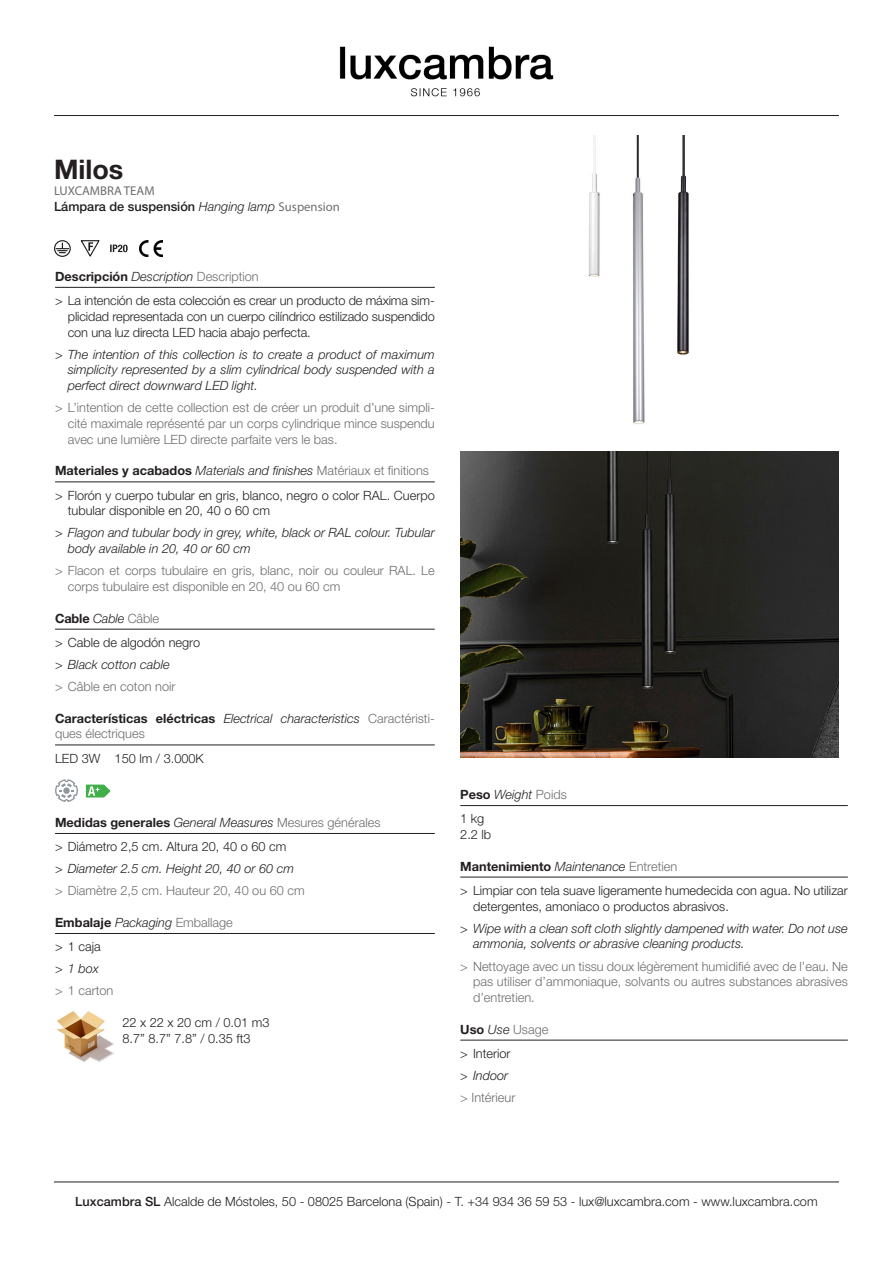
<style>
.page{position:relative;width:893px;height:1263px;background:#fff}
.page>*{position:absolute;margin:0;border:0;box-sizing:border-box;transform-origin:0 0}
.t1{font:700 27px "Helvetica Neue LT Std";color:#231f20}
.t2{font:300 12.75px/15.8px "Helvetica Neue LT Std";color:#231f20}
.t3{font:300 12.75px/15.8px "Helvetica Neue LT Std";color:#6c6d70;text-align:justify}
.t4{font:italic 300 12.75px/15.8px "Helvetica Neue LT Std";color:#231f20}
.t5{font:700 12.75px "Helvetica Neue LT Std";color:#231f20}
.t6{font:500 12.75px "Helvetica Neue LT Std";color:#231f20}
.t7{font:12.75px "Myriad Pro";color:#6c6d70}
.s1{font-weight:300;font-style:italic}
.s2{font-family:"Myriad Pro";font-weight:400;color:#6c6d70}
.s3{font-weight:300;color:#6c6d70}
.s4{font-style:normal}
.s5{font-weight:700;font-style:normal}
.s6{font-style:normal;color:#6c6d70}
.s7{font-weight:700;color:#231f20}
.s8{font-style:italic;color:#231f20}
.s9{font-weight:500}
</style>
<div class="page">
<img style="left:588px;top:135px;width:101px;height:289px">
<hr style="left:55px;top:287px;width:380px;height:1px;background:#231f20">
<hr style="left:55px;top:482px;width:380px;height:1px;background:#231f20">
<hr style="left:55px;top:629px;width:380px;height:1px;background:#231f20">
<hr style="left:55px;top:745px;width:380px;height:1px;background:#231f20">
<hr style="left:55px;top:833px;width:380px;height:1px;background:#231f20">
<hr style="left:55px;top:933px;width:380px;height:1px;background:#231f20">
<svg style="left:56px;top:243px;width:13px;height:10px"></svg>
<div style="left:54px;top:240px;width:17px;height:17px;border:1px solid #231f20;border-radius:50%"></div>
<svg style="left:80px;top:240px;width:20px;height:17px"></svg>
<svg style="left:110px;top:245px;width:18px;height:7px"></svg>
<img style="left:139px;top:240px;width:24px;height:17px">
<img style="left:57px;top:1011px;width:57px;height:51px">
<hr style="left:54px;top:1182px;width:785px;height:1px;background:#231f20">
<img style="left:339px;top:46px;width:215px;height:51px">
<hr style="left:54px;top:115px;width:785px;height:1px;background:#231f20">
<svg style="left:55px;top:779px;width:23px;height:23px"></svg>
<svg style="left:85px;top:784px;width:26px;height:14px"></svg>
<img style="left:460px;top:452px;width:379px;height:306px">
<hr style="left:460px;top:805px;width:388px;height:1px;background:#231f20">
<hr style="left:460px;top:877px;width:388px;height:1px;background:#231f20">
<hr style="left:460px;top:1040px;width:388px;height:1px;background:#231f20">
<p class="t1" style="left:54px;top:153px;width:71px">Milos</p>
<p class="t7" style="left:54px;top:183px;width:102px">LUXCAMBRA TEAM</p>
<p class="t6" style="left:54px;top:198px;width:287px">Lámpara de suspensión <span class="s1">Hanging lamp</span> <span class="s2">Suspension</span></p>
<p class="t5" style="left:55px;top:268px;width:205px">Descripción <span class="s1">Description</span> <span class="s3">Description</span></p>
<p class="t2" style="left:68px;top:292px;width:368px;text-align:justify;text-indent:-13px">&gt; La intención de esta colección es crear un producto de máxima sim&shy;plicidad representada con un cuerpo cilíndrico estilizado suspendido con una luz directa LED hacia abajo perfecta.</p>
<p class="t4" style="left:68px;top:346px;width:368px;text-align:justify;text-indent:-13px"><span class="s4">&gt;</span> The intention of this collection is to create a product of maximum simplicity represented by a slim cylindrical body suspended with a perfect direct downward LED light.</p>
<p class="t3" style="left:68px;top:400px;width:368px;text-indent:-13px">&gt; L’intention de cette collection est de créer un produit d’une simpli&shy;cité maximale représenté par un corps cylindrique mince suspendu avec une lumière LED directe parfaite vers le bas.</p>
<p class="t4" style="left:55px;top:463px;width:375px"><span class="s5">Materiales y acabados</span> Materials and finishes <span class="s6">Matériaux et finitions</span></p>
<p class="t2" style="left:68px;top:487px;width:368px;text-indent:-13px">&gt; Florón y cuerpo tubular en gris, blanco, negro o color RAL. Cuerpo tubular disponible en 20, 40 o 60 cm</p>
<p class="t4" style="left:68px;top:525px;width:368px;text-indent:-13px"><span class="s4">&gt;</span> Flagon and tubular body in grey, white, black or RAL colour. Tubular body available in 20, 40 or 60 cm</p>
<p class="t3" style="left:68px;top:563px;width:368px;text-indent:-13px">&gt; Flacon et corps tubulaire en gris, blanc, noir ou couleur RAL. Le corps tubulaire est disponible en 20, 40 ou 60 cm</p>
<p class="t5" style="left:55px;top:610px;width:105px">Cable <span class="s1">Cable</span> <span class="s3">Câble</span></p>
<p class="t2" style="left:55px;top:634px;width:147px">&gt; Cable de algodón negro</p>
<p class="t4" style="left:55px;top:656px;width:116px"><span class="s4">&gt;</span> Black cotton cable</p>
<p class="t3" style="left:55px;top:678px;width:122px">&gt; Câble en coton noir</p>
<p class="t3" style="left:55px;top:710px;width:381px"><span class="s7">Características eléctricas</span> <span class="s8">Electrical characteristics</span> Caractéristi&shy;ques électriques</p>
<p class="t2" style="left:55px;top:750px;width:150px">LED 3W 150 lm / 3.000K</p>
<p class="t5" style="left:55px;top:814px;width:327px">Medidas generales <span class="s1">General Measures</span> <span class="s3">Mesures générales</span></p>
<p class="t2" style="left:55px;top:838px;width:233px">&gt; Diámetro 2,5 cm. Altura 20, 40 o 60 cm</p>
<p class="t4" style="left:55px;top:861px;width:241px"><span class="s4">&gt;</span> Diameter 2.5 cm. Height 20, 40 or 60 cm</p>
<p class="t3" style="left:55px;top:883px;width:251px">&gt; Diamètre 2,5 cm. Hauteur 20, 40 ou 60 cm</p>
<p class="t4" style="left:55px;top:914px;width:179px"><span class="s5">Embalaje</span> Packaging <span class="s6">Emballage</span></p>
<p class="t2" style="left:55px;top:938px;width:47px">&gt; 1 caja</p>
<p class="t4" style="left:55px;top:961px;width:45px"><span class="s4">&gt;</span> 1 box</p>
<p class="t3" style="left:55px;top:983px;width:60px">&gt; 1 carton</p>
<p class="t2" style="left:122px;top:1014px;width:149px">22 x 22 x 20 cm / 0.01 m3</p>
<p class="t2" style="left:122px;top:1030px;width:130px">8.7” 8.7” 7.8” / 0.35 ft3</p>
<p class="t4" style="left:460px;top:786px;width:108px"><span class="s5">Peso</span> Weight <span class="s6">Poids</span></p>
<p class="t2" style="left:460px;top:810px;width:26px">1 kg</p>
<p class="t2" style="left:460px;top:826px;width:32px">2.2 lb</p>
<p class="t5" style="left:460px;top:858px;width:218px">Mantenimiento <span class="s1">Maintenance</span> <span class="s3">Entretien</span></p>
<p class="t2" style="left:473px;top:882px;width:376px;text-indent:-13px">&gt; Limpiar con tela suave ligeramente humedecida con agua. No utilizar detergentes, amoniaco o productos abrasivos.</p>
<p class="t4" style="left:473px;top:920px;width:376px;text-indent:-13px"><span class="s4">&gt;</span> Wipe with a clean soft cloth slightly dampened with water. Do not use ammonia, solvents or abrasive cleaning products.</p>
<p class="t3" style="left:473px;top:958px;width:376px;text-indent:-13px">&gt; Nettoyage avec un tissu doux légèrement humidifié avec de l’eau. Ne pas utiliser d’ammoniaque, solvants ou autres substances abrasives d’entretien.</p>
<p class="t3" style="left:460px;top:1021px;width:90px"><span class="s7">Uso</span> <span class="s8">Use</span> Usage</p>
<p class="t2" style="left:460px;top:1045px;width:52px">&gt; Interior</p>
<p class="t4" style="left:460px;top:1067px;width:49px"><span class="s4">&gt;</span> Indoor</p>
<p class="t3" style="left:460px;top:1089px;width:57px">&gt; Intérieur</p>
<p class="t2" style="left:75px;top:1193px;width:744px"><span class="s9">Luxcambra SL</span> Alcalde de Móstoles, 50 - 08025 Barcelona (Spain) - T. +34 934 36 59 53 - lux@luxcambra.com - www.luxcambra.com</p>
</div>
